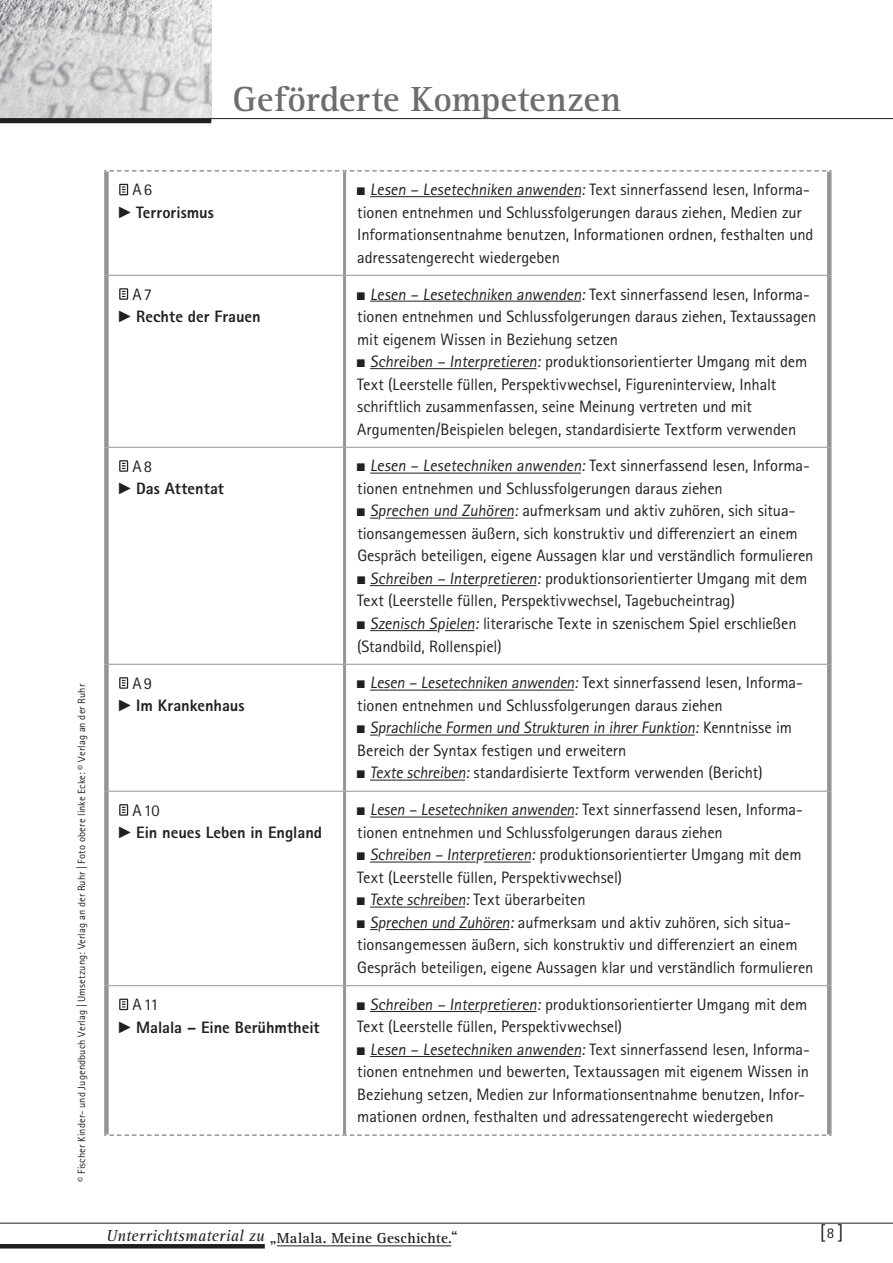
<style>
.page{position:relative;width:893px;height:1263px;background:#fff}
.page>*{position:absolute;margin:0;border:0;box-sizing:border-box;transform-origin:0 0}
.t1{font:700 36px "AT Rotis Serif";color:#6c6d70}
.t2{font:19.5px "Rotis Sans Serif Std";color:#231f20}
.t3{font:16.5px/22.5px "Rotis Sans Serif Std";letter-spacing:-.005em;color:#231f20}
.t4{font:800 16.5px/22.5px "Rotis Sans Serif Std";color:#231f20}
.t5{font:700 15px "AT Rotis Serif";letter-spacing:.015em;color:#231f20}
.t6{font:10.5px "Rotis Sans Serif Std";letter-spacing:.01em;color:#231f20}
.s1{font-weight:400}
.s2{font-family:"Arial Narrow";font-weight:700}
.s3{font-family:"Arial Narrow";font-weight:700;font-style:italic}
.s4{font-weight:400;font-style:italic;font-size:16.5px}
.s5{font-size:15px}
</style>
<div class="page">
<hr style="left:277px;top:1245px;width:174px;height:1px;background:#231f20">
<hr style="left:0;top:1223px;width:893px;height:1px;background:#231f20">
<hr style="left:0;top:1244px;width:265px;height:4px;background:#231f20">
<img style="left:0;top:0;width:211px;height:118px">
<hr style="left:0;top:118px;width:893px;height:1px;background:#231f20">
<hr style="left:0;top:119px;width:211px;height:4px;background:#231f20">
<hr style="left:109px;top:275px;width:234px;height:1px;background:#939598">
<hr style="left:346px;top:275px;width:481px;height:1px;background:#939598">
<hr style="left:109px;top:447px;width:234px;height:1px;background:#939598">
<hr style="left:346px;top:447px;width:481px;height:1px;background:#939598">
<svg style="left:104px;top:170px;width:728px;height:2px"></svg>
<svg style="left:104px;top:1134px;width:728px;height:2px"></svg>
<div style="left:104px;top:172px;width:5px;height:103px;background:#939598"></div>
<div style="left:104px;top:275px;width:5px;height:172px;background:#939598"></div>
<div style="left:104px;top:447px;width:5px;height:217px;background:#939598"></div>
<div style="left:104px;top:664px;width:5px;height:127px;background:#939598"></div>
<div style="left:104px;top:791px;width:5px;height:195px;background:#939598"></div>
<div style="left:104px;top:986px;width:5px;height:148px;background:#939598"></div>
<hr style="left:343px;top:172px;width:3px;height:103px;background:#939598">
<hr style="left:343px;top:275px;width:3px;height:172px;background:#939598">
<hr style="left:343px;top:447px;width:3px;height:217px;background:#939598">
<hr style="left:343px;top:665px;width:3px;height:126px;background:#939598">
<hr style="left:343px;top:791px;width:3px;height:194px;background:#939598">
<hr style="left:343px;top:986px;width:3px;height:148px;background:#939598">
<div style="left:827px;top:172px;width:5px;height:103px;background:#939598"></div>
<div style="left:827px;top:275px;width:5px;height:172px;background:#939598"></div>
<div style="left:827px;top:447px;width:5px;height:217px;background:#939598"></div>
<div style="left:827px;top:664px;width:5px;height:127px;background:#939598"></div>
<div style="left:827px;top:791px;width:5px;height:195px;background:#939598"></div>
<div style="left:827px;top:986px;width:5px;height:148px;background:#939598"></div>
<hr style="left:109px;top:664px;width:236px;height:1px;background:#939598">
<hr style="left:345px;top:664px;width:482px;height:1px;background:#939598">
<hr style="left:109px;top:791px;width:236px;height:1px;background:#939598">
<hr style="left:345px;top:791px;width:482px;height:1px;background:#939598">
<hr style="left:109px;top:985px;width:236px;height:1px;background:#939598">
<hr style="left:345px;top:985px;width:482px;height:1px;background:#939598">
<svg style="left:119px;top:184px;width:9px;height:11px"></svg>
<hr style="left:370px;top:196px;width:211px;height:1px;background:#231f20">
<svg style="left:119px;top:288px;width:9px;height:12px"></svg>
<hr style="left:370px;top:301px;width:211px;height:1px;background:#231f20">
<hr style="left:370px;top:368px;width:110px;height:1px;background:#231f20">
<hr style="left:487px;top:368px;width:49px;height:1px;background:#231f20">
<svg style="left:119px;top:460px;width:9px;height:12px"></svg>
<hr style="left:370px;top:473px;width:211px;height:1px;background:#231f20">
<hr style="left:386px;top:518px;width:128px;height:1px;background:#231f20">
<hr style="left:370px;top:585px;width:110px;height:1px;background:#231f20">
<hr style="left:487px;top:585px;width:49px;height:1px;background:#231f20">
<hr style="left:370px;top:630px;width:67px;height:1px;background:#231f20">
<svg style="left:445px;top:630px;width:29px;height:1px"></svg>
<svg style="left:119px;top:677px;width:9px;height:12px"></svg>
<hr style="left:370px;top:690px;width:204px;height:1px;background:#231f20">
<hr style="left:386px;top:735px;width:309px;height:1px;background:#231f20">
<hr style="left:370px;top:780px;width:95px;height:1px;background:#231f20">
<svg style="left:119px;top:804px;width:9px;height:12px"></svg>
<hr style="left:370px;top:817px;width:204px;height:1px;background:#231f20">
<hr style="left:370px;top:862px;width:106px;height:1px;background:#231f20">
<hr style="left:484px;top:862px;width:47px;height:1px;background:#231f20">
<hr style="left:370px;top:907px;width:95px;height:1px;background:#231f20">
<hr style="left:386px;top:929px;width:123px;height:1px;background:#231f20">
<svg style="left:119px;top:998px;width:9px;height:12px"></svg>
<hr style="left:370px;top:1011px;width:110px;height:1px;background:#231f20">
<hr style="left:487px;top:1011px;width:49px;height:1px;background:#231f20">
<hr style="left:370px;top:1056px;width:211px;height:1px;background:#231f20">
<h1 class="t1" style="left:232px;top:77px;width:390px">Geförderte Kompetenzen</h1>
<p class="t6" style="left:75px;top:1182px;width:500px;rotate:-90deg">© Fischer Kinder- und Jugendbuch Verlag | Umsetzung: Verlag an der Ruhr | Foto obere linke Ecke: © Verlag an der Ruhr</p>
<p class="t4" style="left:119px;top:178px;width:96px;text-indent:13px"><span class="s1">A6 </span><span class="s2">►</span>Terrorismus</p>
<p class="t3" style="left:357px;top:178px;width:458px"><span class="s3">■</span> Lesen – Lesetechniken anwenden: Text sinnerfassend lesen, Informa&shy;tionen entnehmen und Schlussfolgerungen daraus ziehen, Medien zur Informationsentnahme benutzen, Informationen ordnen, festhalten und adressatengerecht wiedergeben</p>
<p class="t4" style="left:119px;top:283px;width:143px;text-indent:13px"><span class="s1">A7<br></span><span class="s2">►</span>Rechte der Frauen</p>
<p class="t3" style="left:357px;top:283px;width:460px"><span class="s3">■</span> Lesen – Lesetechniken anwenden: Text sinnerfassend lesen, Informa&shy;tionen entnehmen und Schlussfolgerungen daraus ziehen, Textaussagen mit eigenem Wissen in Beziehung setzen</p>
<p class="t3" style="left:357px;top:350px;width:451px"><span class="s3">■</span> Schreiben – Interpretieren: produktionsorientierter Umgang mit dem Text (Leerstelle füllen, Perspektivwechsel, Figureninterview, Inhalt schriftlich zusammenfassen, seine Meinung vertreten und mit Argumenten/Beispielen belegen, standardisierte Textform verwenden</p>
<p class="t4" style="left:119px;top:454px;width:106px;text-indent:13px"><span class="s1">A8<br></span><span class="s2">►</span>Das Attentat</p>
<p class="t3" style="left:357px;top:455px;width:454px"><span class="s3">■</span> Lesen – Lesetechniken anwenden: Text sinnerfassend lesen, Informa&shy;tionen entnehmen und Schlussfolgerungen daraus ziehen</p>
<p class="t3" style="left:357px;top:500px;width:458px"><span class="s3">■</span> Sprechen und Zuhören: aufmerksam und aktiv zuhören, sich situa&shy;tionsangemessen äußern, sich konstruktiv und differenziert an einem<br>Gespräch beteiligen, eigene Aussagen klar und verständlich formulieren</p>
<p class="t3" style="left:357px;top:567px;width:451px"><span class="s3">■</span> Schreiben – Interpretieren: produktionsorientierter Umgang mit dem<br>Text (Leerstelle füllen, Perspektivwechsel, Tagebucheintrag)</p>
<p class="t3" style="left:357px;top:612px;width:441px"><span class="s3">■</span> Szenisch Spielen: literarische Texte in szenischem Spiel erschließen (Standbild, Rollenspiel)</p>
<p class="t4" style="left:119px;top:671px;width:127px;text-indent:13px"><span class="s1">A9<br></span><span class="s2">►</span>Im Krankenhaus</p>
<p class="t3" style="left:357px;top:672px;width:445px"><span class="s3">■</span> Lesen – Lesetechniken anwenden: Text sinnerfassend lesen, Informa&shy;tionen entnehmen und Schlussfolgerungen daraus ziehen</p>
<p class="t3" style="left:357px;top:717px;width:436px"><span class="s3">■</span> Sprachliche Formen und Strukturen in ihrer Funktion: Kennt nis s e im<br>Bereich der Syntax festigen und erweitern</p>
<p class="t3" style="left:357px;top:762px;width:407px"><span class="s3">■</span> Texte schreiben: standardisierte Textform verwenden (Bericht)</p>
<p class="t4" style="left:119px;top:798px;width:204px;text-indent:13px"><span class="s1">A10<br></span><span class="s2">►</span>Ein neues Leben in England</p>
<p class="t3" style="left:357px;top:799px;width:445px"><span class="s3">■</span> Lesen – Lesetechniken anwenden: Text sinnerfassend lesen, Informa&shy;tionen entnehmen und Schlussfolgerungen daraus ziehen</p>
<p class="t3" style="left:357px;top:844px;width:446px"><span class="s3">■</span> Schreiben – Interpretieren: produktionsorientierter Umgang mit dem<br>Text (Leerstelle füllen, Perspektivwechsel)</p>
<p class="t3" style="left:357px;top:889px;width:230px"><span class="s3">■</span> Texte schreiben: Text überarbeiten</p>
<p class="t3" style="left:357px;top:911px;width:458px"><span class="s3">■</span> Sprechen und Zuhören: aufmerksam und aktiv zuhören, sich situa&shy;tionsangemessen äußern, sich konstruktiv und differenziert an einem<br>Gespräch beteiligen, eigene Aussagen klar und verständlich formulieren</p>
<p class="t4" style="left:119px;top:993px;width:202px;text-indent:13px"><span class="s1">A11<br></span><span class="s2">►</span>Malala – Eine Berühmtheit</p>
<p class="t3" style="left:357px;top:993px;width:451px"><span class="s3">■</span> Schreiben – Interpretieren: produktionsorientierter Umgang mit dem<br>Text (Leerstelle füllen, Perspektivwechsel)</p>
<p class="t3" style="left:357px;top:1038px;width:454px"><span class="s3">■</span> Lesen – Lesetechniken anwenden: Text sinnerfassend lesen, Informa&shy;tionen entnehmen und bewerten, Textaussagen mit eigenem Wissen in Beziehung setzen, Medien zur Informationsentnahme benutzen, Infor&shy;mationen ordnen, festhalten und adressatengerecht wiedergeben</p>
<p class="t5" style="left:106px;top:1229px;width:353px"><span class="s4">Unterrichtsmaterial zu</span> „Malala. Meine Geschichte.“</p>
<p class="t2" style="left:820px;top:1221px;width:25px">[ <span class="s5">8</span>]</p>
</div>
